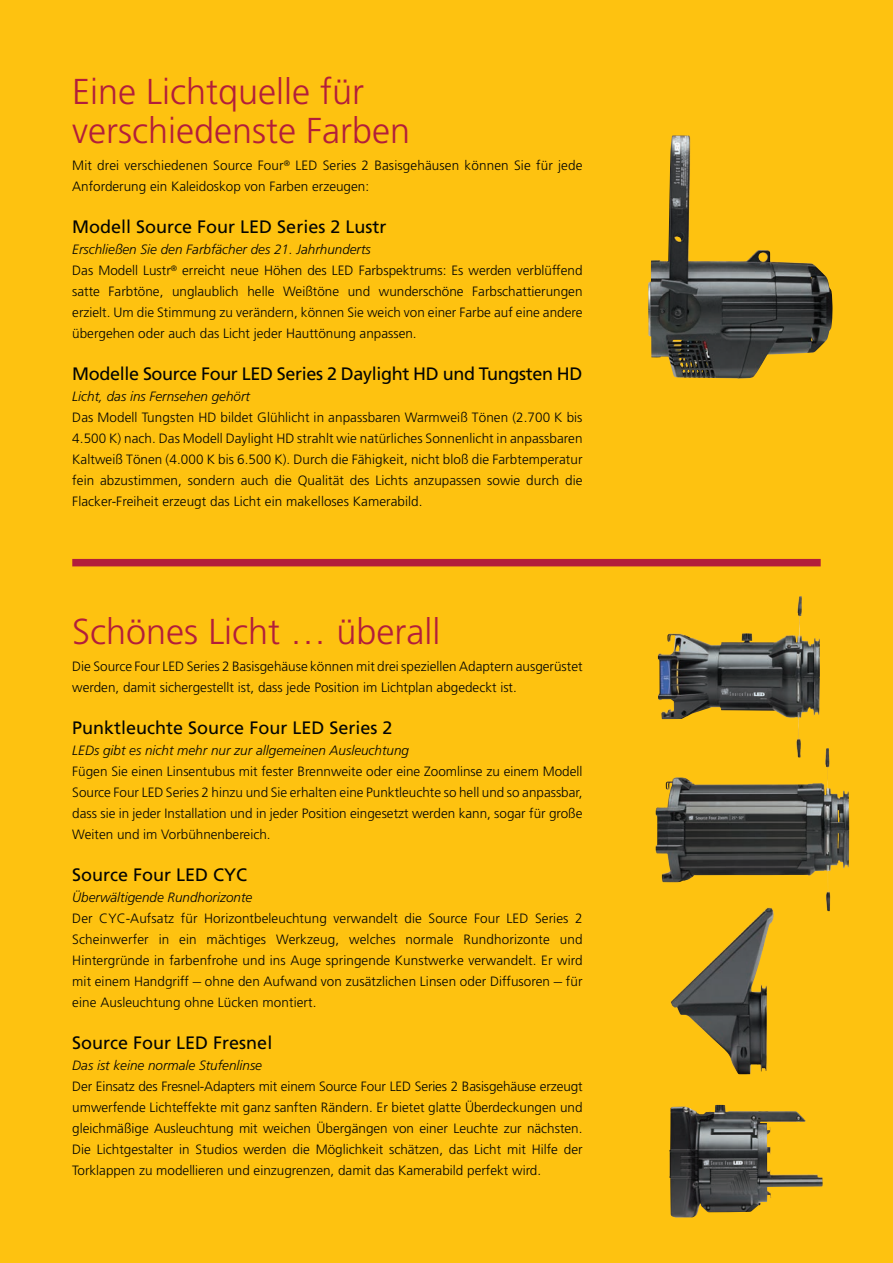
<style>
.page{position:relative;width:893px;height:1263px;background:#fec210}
.page>*{position:absolute;margin:0;border:0;box-sizing:border-box;transform-origin:0 0}
.t1{font:300 36px/39px "Frutiger LT";color:#b21e3b}
.t2{font:18px "Frutiger LT";color:#040503}
.t3{font:18px "Frutiger LT";letter-spacing:-.02em;color:#040503}
.t4{font:300 13.5px/21px "Frutiger LT";color:#040503;text-align:justify}
.t5{font:italic 300 13.5px "Frutiger LT";color:#040503}
</style>
<div class="page">
<img style="left:671px;top:907px;width:103px;height:167px">
<img style="left:658px;top:599px;width:141px;height:119px">
<img style="left:669px;top:1105px;width:154px;height:113px">
<img style="left:655px;top:748px;width:172px;height:134px">
<img style="left:648px;top:135px;width:185px;height:244px">
<div style="left:72px;top:559px;width:749px;height:7px;background:#b21e3b"></div>
<p class="t1" style="left:72px;top:72px;width:340px">Eine Lichtquelle für verschiedenste Farben</p>
<p class="t4" style="left:72px;top:155px;width:512px">Mit drei verschiedenen Source Four<sup>®</sup> LED Series 2 Basisgehäusen können Sie für jede<br>Anforderung ein Kaleidoskop von Farben erzeugen:</p>
<p class="t2" style="left:72px;top:216px;width:316px">Modell Source Four LED Series 2 Lustr</p>
<p class="t5" style="left:72px;top:242px;width:300px">Erschließen Sie den Farbfächer des 21. Jahrhunderts</p>
<p class="t4" style="left:72px;top:260px;width:512px">Das Modell Lustr<sup>®</sup> erreicht neue Höhen des LED Farbspektrums: Es werden verblüffend satte Farbtöne, unglaublich helle Weißtöne und wunderschöne Farbschattierungen erzielt. Um die Stimmung zu verändern, können Sie weich von einer Farbe auf eine andere übergehen oder auch das Licht jeder Hauttönung anpassen.</p>
<p class="t3" style="left:72px;top:363px;width:512px">Modelle Source Four LED Series 2 Daylight HD und Tungsten HD</p>
<p class="t5" style="left:72px;top:389px;width:179px">Licht, das ins Fernsehen gehört</p>
<p class="t4" style="left:72px;top:407px;width:512px">Das Modell Tungsten HD bildet Glühlicht in anpassbaren Warmweiß Tönen (2.700 K bis 4.500 K) nach. Das Modell Daylight HD strahlt wie natürliches Sonnenlicht in anpassbaren Kaltweiß Tönen (4.000 K bis 6.500 K). Durch die Fähigkeit, nicht bloß die Farbtemperatur fein abzustimmen, sondern auch die Qualität des Lichts anzupassen sowie durch die Flacker-Freiheit erzeugt das Licht ein makelloses Kamerabild.</p>
<p class="t1" style="left:72px;top:612px;width:370px">Schönes Licht … überall</p>
<p class="t4" style="left:72px;top:656px;width:512px">Die Source Four LED Series 2 Basisgehäuse können mit drei speziellen Adaptern ausgerüstet werden, damit sichergestellt ist, dass jede Position im Lichtplan abgedeckt ist.</p>
<p class="t2" style="left:72px;top:717px;width:322px">Punktleuchte Source Four LED Series 2</p>
<p class="t5" style="left:72px;top:743px;width:338px">LEDs gibt es nicht mehr nur zur allgemeinen Ausleuchtung</p>
<p class="t4" style="left:72px;top:761px;width:512px">Fügen Sie einen Linsentubus mit fester Brennweite oder eine Zoomlinse zu einem Modell Source Four LED Series 2 hinzu und Sie erhalten eine Punktleuchte so hell und so anpassbar, dass sie in jeder Installation und in jeder Position eingesetzt werden kann, sogar für große Weiten und im Vorbühnenbereich.</p>
<p class="t2" style="left:72px;top:864px;width:177px">Source Four LED CYC</p>
<p class="t5" style="left:72px;top:890px;width:182px">Überwältigende Rundhorizonte</p>
<p class="t4" style="left:72px;top:908px;width:512px">Der CYC-Aufsatz für Horizontbeleuchtung verwandelt die Source Four LED Series 2<br>Scheinwerfer in ein mächtiges Werkzeug, welches normale Rundhorizonte und Hintergründe in farbenfrohe und ins Auge springende Kunstwerke verwandelt. Er wird mit einem Handgriff – ohne den Aufwand von zusätzlichen Linsen oder Diffusoren – für eine Ausleuchtung ohne Lücken montiert.</p>
<p class="t2" style="left:72px;top:1032px;width:202px">Source Four LED Fresnel</p>
<p class="t5" style="left:72px;top:1058px;width:191px">Das ist keine normale Stufenlinse</p>
<p class="t4" style="left:72px;top:1076px;width:512px">Der Einsatz des Fresnel-Adapters mit einem Source Four LED Series 2 Basisgehäuse erzeugt umwerfende Lichteffekte mit ganz sanften Rändern. Er bietet glatte Überdeckungen und gleichmäßige Ausleuchtung mit weichen Übergängen von einer Leuchte zur nächsten.<br>Die Lichtgestalter in Studios werden die Möglichkeit schätzen, das Licht mit Hilfe der Torklappen zu modellieren und einzugrenzen, damit das Kamerabild perfekt wird.</p>
</div>
